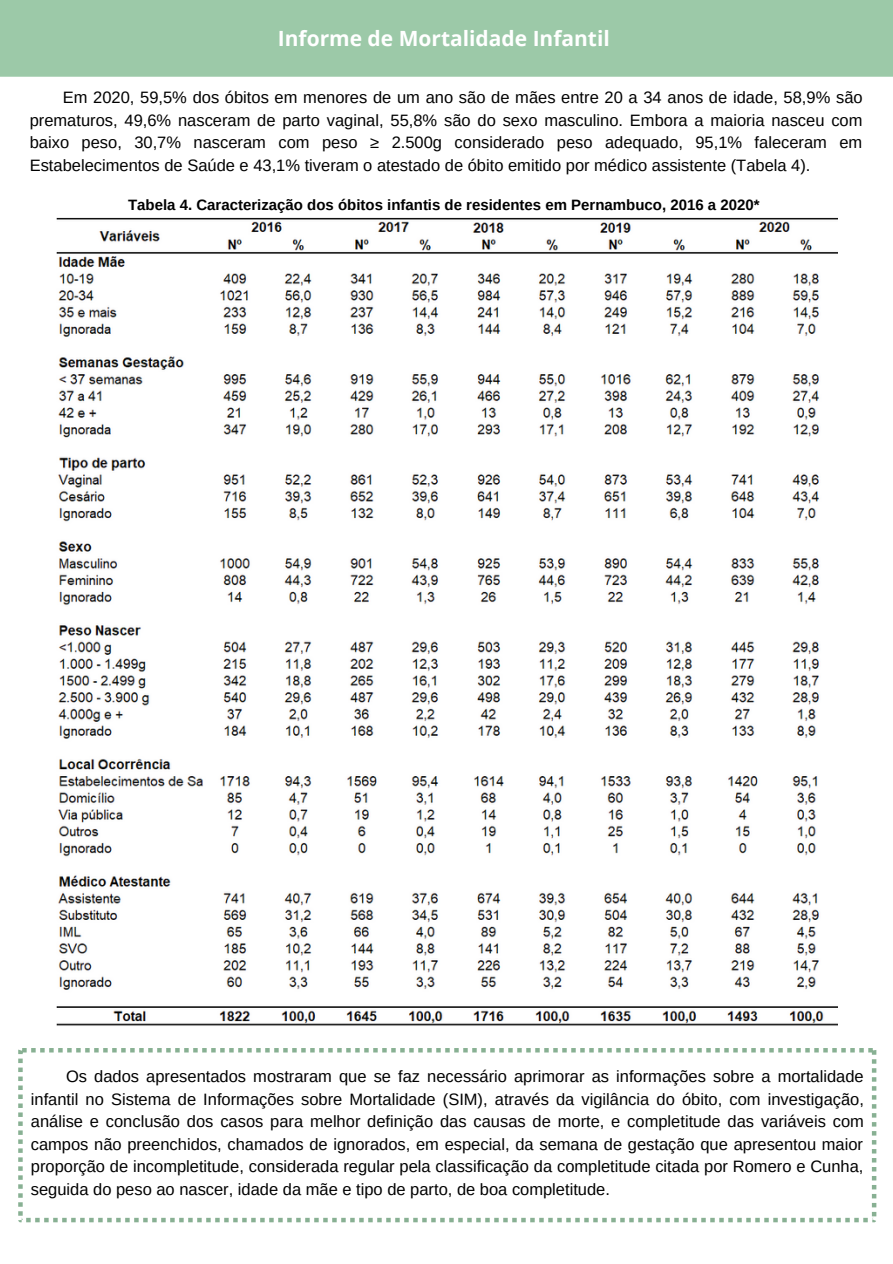
<style>
.page{position:relative;width:893px;height:1264px;background:#fff}
.page>*{position:absolute;margin:0;border:0;box-sizing:border-box;transform-origin:0 0}
.t1{font:700 21px "Open Sans";color:#fff}
.t2{font:16.5px/22.5px "Arimo";color:#000;text-align:justify}
.t3{font:700 15px "Arimo";color:#000}
</style>
<div class="page">
<div style="left:0;top:0;width:892px;height:76px;background:#9cc9a8"></div>
<img style="left:57px;top:217px;width:780px;height:809px">
<svg style="left:18px;top:1048px;width:858px;height:174px"></svg>
<p class="t1" style="left:278px;top:23px;width:333px">Informe de Mortalidade Infantil</p>
<p class="t2" style="left:30px;top:86px;width:834px;text-indent:33px">Em 2020, 59,5% dos óbitos em menores de um ano são de mães entre 20 a 34 anos de idade, 58,9% são prematuros, 49,6% nasceram de parto vaginal, 55,8% são do sexo masculino. Embora a maioria nasceu com baixo peso, 30,7% nasceram com peso ≥ 2.500g considerado peso adequado, 95,1% faleceram em Estabelecimentos de Saúde e 43,1% tiveram o atestado de óbito emitido por médico assistente (Tabela 4).</p>
<p class="t3" style="left:128px;top:196px;width:633px">Tabela 4. Caracterização dos óbitos infantis de residentes em Pernambuco, 2016 a 2020*</p>
<p class="t2" style="left:31px;top:1065px;width:834px;text-indent:35px">Os dados apresentados mostraram que se faz necessário aprimorar as informações sobre a mortalidade infantil no Sistema de Informações sobre Mortalidade (SIM), através da vigilância do óbito, com investigação, análise e conclusão dos casos para melhor definição das causas de morte, e completitude das variáveis com campos não preenchidos, chamados de ignorados, em especial, da semana de gestação que apresentou maior proporção de incompletitude, considerada regular pela classificação da completitude citada por Romero e Cunha, seguida do peso ao nascer, idade da mãe e tipo de parto, de boa completitude.</p>
</div>
